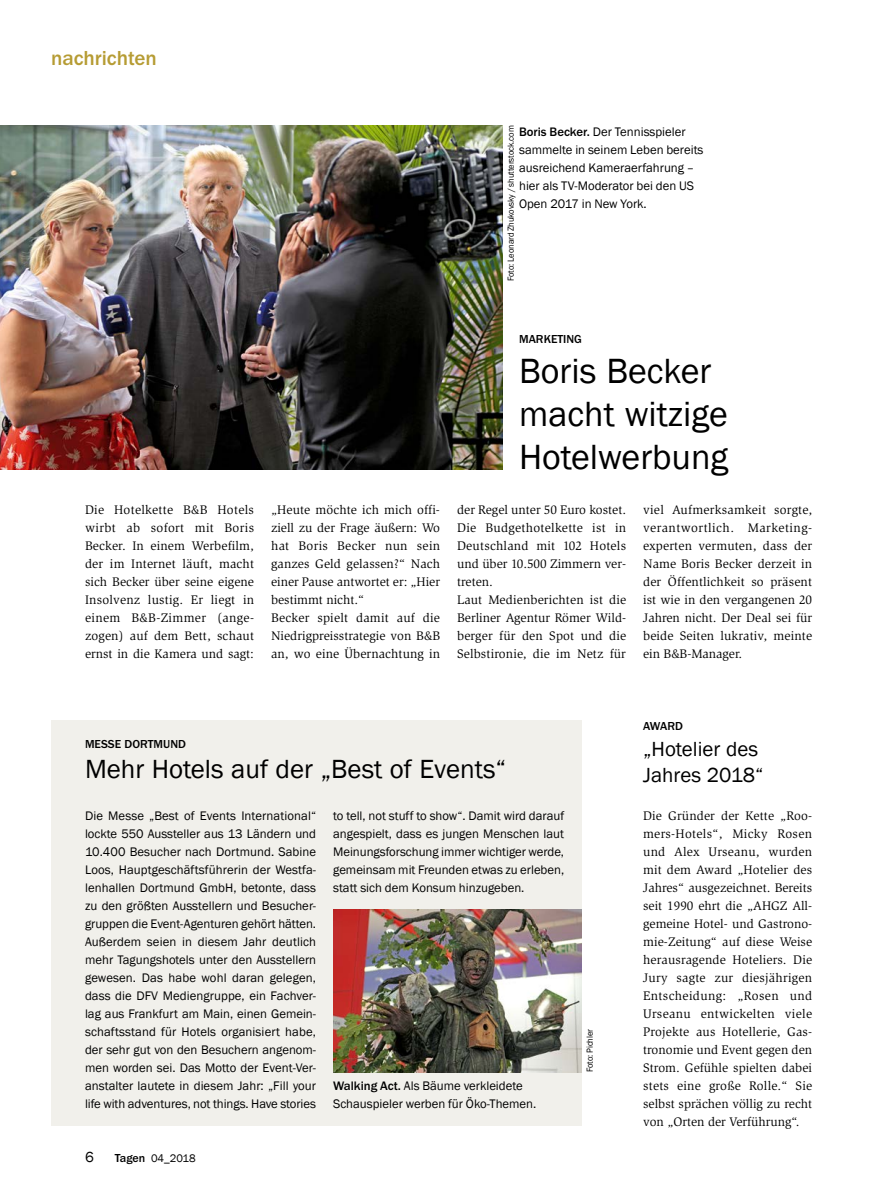
<style>
.page{position:relative;width:893px;height:1191px;background:#fff}
.page>*{position:absolute;margin:0;border:0;box-sizing:border-box;transform-origin:0 0}
.t1{font:36px/43.2px "Franklin Gothic";color:#000}
.t2{font:27px "Franklin Gothic";color:#000}
.t3{font:21px/25.2px "Franklin Gothic";color:#000}
.t4{font:500 21px "Franklin Goth EF";color:#b69c34}
.t5{font:15px "Franklin Gothic";color:#000}
.t6{font:12.75px/18px "Slimbach Std";letter-spacing:.005em;color:#000;text-align:justify}
.t7{font:12.75px/18px "Franklin Gothic";color:#000;text-align:justify}
.t8{font:500 12px "Franklin Goth EF";color:#000}
.t9{font:11.25px "Franklin Gothic";letter-spacing:-.005em;color:#000}
.t10{font:9px "Franklin Gothic";letter-spacing:-.01em;color:#000;scale:.95 1}
.s1{font-family:"Franklin Goth EF";font-weight:500}
.s2{font-family:"Franklin Goth EF";font-weight:500;font-size:12px}
</style>
<div class="page">
<img style="left:0;top:125px;width:502px;height:344px">
<div style="left:51px;top:720px;width:530px;height:406px;background:#f1f0eb"></div>
<img style="left:333px;top:910px;width:248px;height:162px">
<h3 class="t4" style="left:51px;top:46px;width:107px">nachrichten</h3>
<p class="t10" style="left:505px;top:281px;width:165px;rotate:-90deg">Foto: Leonard Zhukovsky / shutterstock.com</p>
<p class="t7" style="left:519px;top:123px;width:186px;text-align:left"><span class="s1">Boris Becker.</span> Der Tennisspieler sammelte in seinem Leben bereits ausreichend Kameraerfahrung – hier als TV-Moderator bei den US<br>Open 2017 in New York.</p>
<p class="t6" style="left:85px;top:501px;width:171px">Die Hotelkette B&amp;B Hotels wirbt ab sofort mit Boris Becker. In einem Werbefilm, der im Internet läuft, macht sich Becker über seine eigene Insolvenz lustig. Er liegt in einem B&amp;B-Zimmer (ange&shy;zogen) auf dem Bett, schaut ernst in die Kamera und sagt:</p>
<p class="t6" style="left:271px;top:501px;width:171px;text-align:left">„Heute möchte ich mich offi&shy;ziell zu der Frage äußern: Wo hat Boris Becker nun sein ganzes Geld gelassen?“ Nach einer Pause antwortet er: „Hier bestimmt nicht.“<br>Becker spielt damit auf die<br>Niedrigpreisstrategie von B&amp;B an, wo eine Übernachtung in</p>
<p class="t8" style="left:519px;top:332px;width:64px">MARKETING</p>
<h1 class="t1" style="left:519px;top:350px;width:211px">Boris Becker macht witzige<br>Hotelwerbung</h1>
<p class="t6" style="left:457px;top:500px;width:171px;text-align:left">der Regel unter 50 Euro kostet.<br>Die Budgethotelkette ist in<br>Deutschland mit 102 Hotels und über 10.500 Zimmern ver&shy;treten.<br>Laut Medienberichten ist die<br>Berliner Agentur Römer Wild&shy;berger für den Spot und die<br>Selbstironie, die im Netz für</p>
<p class="t6" style="left:643px;top:500px;width:171px">viel Aufmerksamkeit sorgte, verantwortlich. Marketing&shy;experten vermuten, dass der Name Boris Becker derzeit in der Öffentlichkeit so präsent ist wie in den vergangenen 20<br>Jahren nicht. Der Deal sei für beide Seiten lukrativ, meinte ein B&amp;B-Manager.</p>
<p class="t8" style="left:643px;top:719px;width:41px">AWARD</p>
<p class="t8" style="left:85px;top:737px;width:102px">MESSE DORTMUND</p>
<h2 class="t2" style="left:85px;top:752px;width:423px">Mehr Hotels auf der „Best of Events“</h2>
<p class="t7" style="left:85px;top:807px;width:233px">Die Messe „Best of Events International“ lockte 550 Aussteller aus 13 Ländern und 10.400 Besucher nach Dortmund. Sabine Loos, Hauptgeschäftsführerin der Westfa&shy;lenhallen Dortmund GmbH, betonte, dass zu den größten Ausstellern und Besucher&shy;gruppen die Event-Agenturen gehört hätten.<br>Außerdem seien in diesem Jahr deutlich mehr Tagungshotels unter den Ausstellern gewesen. Das habe wohl daran gelegen, dass die DFV Mediengruppe, ein Fachver&shy;lag aus Frankfurt am Main, einen Gemein&shy;schaftsstand für Hotels organisiert habe, der sehr gut von den Besuchern angenom&shy;men worden sei. Das Motto der Event-Ver&shy;anstalter lautete in diesem Jahr: „Fill your life with adventures, not things. Have stories</p>
<p class="t5" style="left:85px;top:1147px;width:10px">6</p>
<p class="t9" style="left:115px;top:1151px;width:82px"><span class="s2">Tagen</span> 04_2018</p>
<p class="t7" style="left:333px;top:807px;width:233px">to tell, not stuff to show“. Damit wird darauf angespielt, dass es jungen Menschen laut Meinungsforschung immer wichtiger werde, gemeinsam mit Freunden etwas zu erleben, statt sich dem Konsum hinzugeben.</p>
<p class="t7" style="left:333px;top:1077px;width:205px"><span class="s1">Walking Act.</span> Als Bäume verkleidete<br>Schauspieler werben für Öko-Themen.</p>
<p class="t10" style="left:584px;top:1072px;width:47px;rotate:-90deg">Foto: Pichler</p>
<h3 class="t3" style="left:643px;top:737px;width:122px">„Hotelier des<br>Jahres 2018“</h3>
<p class="t6" style="left:643px;top:806px;width:171px">Die Gründer der Kette „Roo&shy;mers-Hotels“, Micky Rosen und Alex Urseanu, wurden mit dem Award „Hotelier des Jahres“ ausgezeichnet. Bereits seit 1990 ehrt die „AHGZ All&shy;gemeine Hotel- und Gastrono&shy;mie-Zeitung“ auf diese Weise herausragende Hoteliers. Die Jury sagte zur diesjährigen Entscheidung: „Rosen und Urseanu entwickelten viele Projekte aus Hotellerie, Gas&shy;tronomie und Event gegen den Strom. Gefühle spielten dabei stets eine große Rolle.“ Sie selbst sprächen völlig zu recht von „Orten der Verführung“.</p>
</div>
